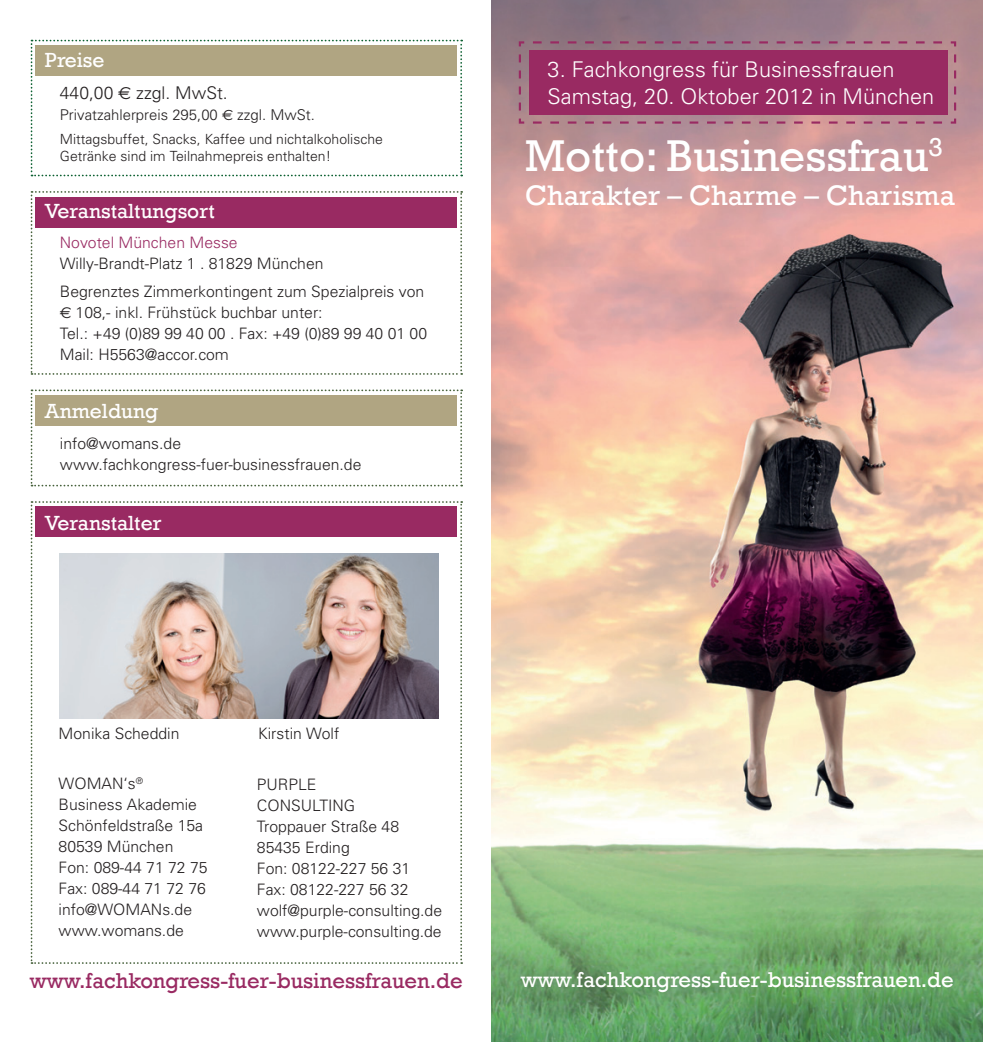
<style>
.page{position:relative;width:983px;height:1042px;background:#fff}
.page>*{position:absolute;margin:0;border:0;box-sizing:border-box;transform-origin:0 0}
.copy{font:45.68px "Rockwell";color:#fff}
.copy-2{font:29.05px "Rockwell";color:#fff}
.copy-3{font:22.05px "Rockwell";color:#992a62}
.copy-4{font:22.05px "Rockwell";color:#fff}
.copy-5{font:300 21.7px "Univers";color:#fff}
.copy-6{font:21px "Rockwell";color:#fff}
.t1{font:300 17.5px "Univers";color:#231f20}
.copy-7{font:300 15.75px/21px "Univers";color:#231f20}
.copy-8{font:300 15.75px "Univers";color:#992a62}
.t2{font:300 14.88px "Univers";color:#231f20}
.t3{font:300 14px "Univers";color:#231f20}
.s1{font-family:"Euro Sans";font-weight:400}
</style>
<div class="page">
<img style="left:491px;top:0;width:491px;height:1042px">
<svg style="left:517px;top:40px;width:439px;height:85px;background:#9d406c"></svg>
<svg style="left:31px;top:191px;width:431px;height:184px"></svg>
<div style="left:35px;top:197px;width:421px;height:30px;background:#992a62"></div>
<svg style="left:31px;top:389px;width:431px;height:97px"></svg>
<div style="left:35px;top:395px;width:421px;height:31px;background:#b0a582"></div>
<svg style="left:31px;top:40px;width:431px;height:136px"></svg>
<svg style="left:31px;top:501px;width:431px;height:463px"></svg>
<div style="left:35px;top:506px;width:421px;height:31px;background:#992a62"></div>
<img style="left:60px;top:553px;width:378px;height:165px">
<p class="copy-6" style="left:45px;top:48px;width:61px">Preise</p>
<p class="t1" style="left:60px;top:82px;width:169px">440,00 <span class="s1">E</span> zzgl. MwSt.</p>
<p class="t2" style="left:60px;top:106px;width:256px">Privatzahlerpreis 295,00 <span class="s1">E</span> zzgl. MwSt.</p>
<p class="t3" style="left:60px;top:130px;width:324px">Mittagsbuffet, Snacks, Kaffee und nichtalkoholische</p>
<p class="t3" style="left:60px;top:147px;width:273px">Getränke sind im Teilnahmepreis enthalten!</p>
<p class="copy-6" style="left:45px;top:199px;width:171px">Veranstaltungsort</p>
<p class="copy-8" style="left:60px;top:233px;width:179px">Novotel München Messe</p>
<p class="copy-7" style="left:60px;top:253px;width:265px">Willy-Brandt-Platz 1 . 81829 München</p>
<p class="copy-7" style="left:60px;top:281px;width:366px">Begrenztes Zimmerkontingent zum Spezialpreis von <span class="s1">e</span> 108,- inkl. Frühstück buchbar unter:</p>
<p class="copy-7" style="left:60px;top:323px;width:368px">Tel.: +49 (0)89 99 40 00 . Fax: +49 (0)89 99 40 01 00</p>
<p class="copy-7" style="left:60px;top:344px;width:170px">Mail: H5563@accor.com</p>
<p class="copy-6" style="left:45px;top:398px;width:115px">Anmeldung</p>
<p class="copy-7" style="left:60px;top:433px;width:123px">info@womans.de</p>
<p class="copy-7" style="left:60px;top:454px;width:303px">www.fachkongress-fuer-businessfrauen.de</p>
<p class="copy-6" style="left:45px;top:511px;width:118px">Veranstalter</p>
<p class="copy-7" style="left:59px;top:723px;width:122px">Monika Scheddin</p>
<p class="copy-7" style="left:258px;top:723px;width:83px">Kirstin Wolf</p>
<p class="copy-7" style="left:257px;top:773px;width:61px">PURPLE</p>
<p class="copy-7" style="left:257px;top:794px;width:100px">CONSULTING</p>
<p class="copy-7" style="left:257px;top:815px;width:144px">Troppauer Straße 48</p>
<p class="copy-7" style="left:257px;top:836px;width:94px">85435 Erding</p>
<p class="copy-7" style="left:257px;top:857px;width:155px">Fon: 08122-227 56 31</p>
<p class="copy-7" style="left:257px;top:878px;width:153px">Fax: 08122-227 56 32</p>
<p class="copy-7" style="left:257px;top:899px;width:187px">wolf@purple-consulting.de</p>
<p class="copy-7" style="left:257px;top:920px;width:186px">www.purple-consulting.de</p>
<p class="copy-7" style="left:59px;top:773px;width:86px">WOMAN‘s<sup>®</sup></p>
<p class="copy-7" style="left:59px;top:794px;width:140px">Business Akademie</p>
<p class="copy-7" style="left:59px;top:815px;width:146px">Schönfeldstraße 15a</p>
<p class="copy-7" style="left:59px;top:836px;width:116px">80539 München</p>
<p class="copy-7" style="left:59px;top:857px;width:150px">Fon: 089-44 71 72 75</p>
<p class="copy-7" style="left:59px;top:878px;width:149px">Fax: 089-44 71 72 76</p>
<p class="copy-7" style="left:59px;top:899px;width:135px">info@WOMANs.de</p>
<p class="copy-7" style="left:59px;top:920px;width:127px">www.womans.de</p>
<p class="copy-5" style="left:547px;top:56px;width:348px">3. Fachkongress für Businessfrauen</p>
<p class="copy-5" style="left:547px;top:83px;width:388px">Samstag, 20. Oktober 2012 in München</p>
<p class="copy" style="left:525px;top:129px;width:419px">Motto: Businessfrau<sup>3</sup></p>
<p class="copy-2" style="left:525px;top:178px;width:431px">Charakter – Charme – Charisma</p>
<p class="copy-3" style="left:30px;top:968px;width:434px">www.fachkongress-fuer-businessfrauen.de</p>
<p class="copy-4" style="left:520px;top:967px;width:434px">www.fachkongress-fuer-businessfrauen.de</p>
</div>
